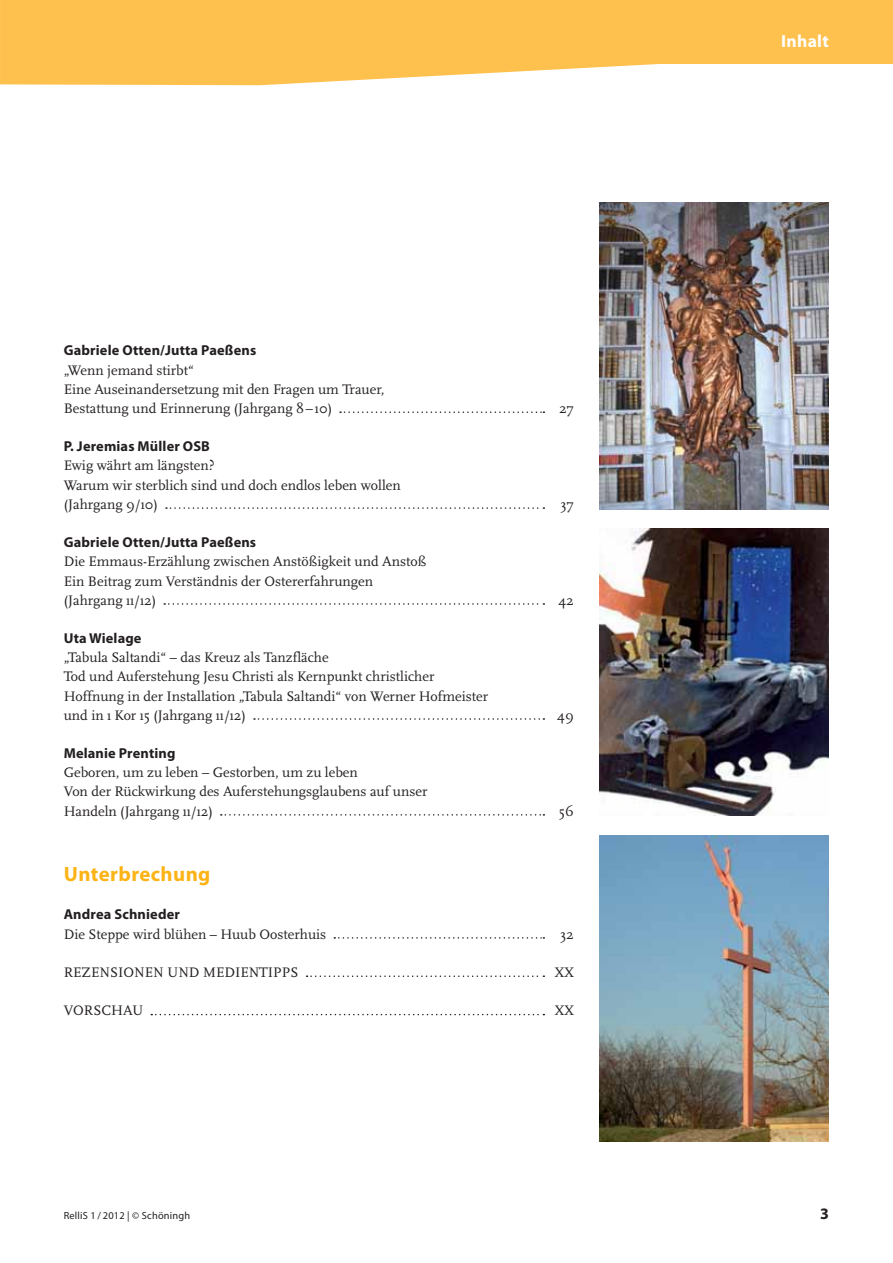
<style>
.page{position:relative;width:893px;height:1263px;background:#fff}
.page>*{position:absolute;margin:0;border:0;box-sizing:border-box;transform-origin:0 0}
.t1{font:700 20.7px "Myriad Pro";letter-spacing:.02em;color:#fcb315}
.t2{font:700 17.55px "Myriad Pro";letter-spacing:.02em;color:#fff}
.t3{font:700 16.05px "Myriad Pro";color:#231f20}
.t4{font:14.4px/19.2px "Scala Pro";color:#231f20}
.t5{font:700 14.4px "Myriad Pro";letter-spacing:.01em;color:#231f20}
.t6{font:10.35px "Myriad Pro";letter-spacing:.02em;color:#231f20}
</style>
<div class="page">
<svg style="left:0;top:0;width:893px;height:85px;background:#fec862"></svg>
<svg style="left:340px;top:411px;width:204px;height:2px"></svg>
<svg style="left:166px;top:507px;width:378px;height:2px"></svg>
<svg style="left:164px;top:603px;width:380px;height:2px"></svg>
<svg style="left:254px;top:718px;width:290px;height:2px"></svg>
<svg style="left:221px;top:814px;width:323px;height:2px"></svg>
<svg style="left:334px;top:937px;width:210px;height:2px"></svg>
<svg style="left:307px;top:976px;width:237px;height:1px"></svg>
<svg style="left:151px;top:1014px;width:393px;height:1px"></svg>
<img style="left:599px;top:202px;width:230px;height:307px">
<img style="left:599px;top:528px;width:230px;height:288px">
<img style="left:599px;top:835px;width:230px;height:306px">
<p class="t5" style="left:64px;top:345px;width:194px">Gabriele Otten/Jutta Paeßens</p>
<p class="t4" style="left:64px;top:361px;width:322px">„Wenn jemand stirbt“<br>Eine Auseinandersetzung mit den Fragen um Trauer,<br>Bestattung und Erinnerung (Jahrgang 8 – 10)</p>
<p class="t5" style="left:64px;top:441px;width:148px">P. Jeremias Müller OSB</p>
<p class="t4" style="left:64px;top:457px;width:338px">Ewig währt am längsten?<br>Warum wir sterblich sind und doch endlos leben wollen (Jahrgang 9/10)</p>
<p class="t5" style="left:64px;top:537px;width:194px">Gabriele Otten/Jutta Paeßens</p>
<p class="t4" style="left:64px;top:553px;width:364px">Die Emmaus-Erzählung zwischen Anstößigkeit und Anstoß<br>Ein Beitrag zum Verständnis der Ostererfahrungen (Jahrgang 11/12)</p>
<p class="t5" style="left:64px;top:633px;width:79px">Uta Wielage</p>
<p class="t4" style="left:64px;top:649px;width:426px">„Tabula Saltandi“ – das Kreuz als Tanzfläche<br>Tod und Auferstehung Jesu Christi als Kernpunkt christlicher Hoffnung in der Installation „Tabula Saltandi“ von Werner Hofmeister und in 1 Kor 15 (Jahrgang 11/12)</p>
<p class="t5" style="left:64px;top:748px;width:113px">Melanie Prenting</p>
<p class="t4" style="left:64px;top:764px;width:365px">Geboren, um zu leben – Gestorben, um zu leben<br>Von der Rückwirkung des Auferstehungsglaubens auf unser<br>Handeln (Jahrgang 11/12)</p>
<p class="t4" style="left:559px;top:400px;width:16px">27</p>
<p class="t4" style="left:561px;top:496px;width:15px">37</p>
<p class="t4" style="left:558px;top:591px;width:17px">42</p>
<p class="t4" style="left:557px;top:706px;width:18px">49</p>
<p class="t4" style="left:559px;top:802px;width:16px">56</p>
<h1 class="t1" style="left:64px;top:866px;width:148px">Unterbrechung</h1>
<p class="t5" style="left:64px;top:909px;width:118px">Andrea Schnieder</p>
<p class="t4" style="left:64px;top:925px;width:264px">Die Steppe wird blühen – Huub Oosterhuis</p>
<p class="t4" style="left:560px;top:925px;width:15px">32</p>
<p class="t4" style="left:64px;top:964px;width:236px">REZENSIONEN UND MEDIENTIPPS</p>
<p class="t4" style="left:555px;top:964px;width:20px">XX</p>
<p class="t4" style="left:64px;top:1002px;width:81px">VORSCHAU</p>
<p class="t4" style="left:555px;top:1002px;width:20px">XX</p>
<p class="t2" style="left:781px;top:34px;width:49px">Inhalt</p>
<p class="t6" style="left:64px;top:1209px;width:128px">RelliS 1 / 2012 | © Schöningh</p>
<p class="t3" style="left:820px;top:1207px;width:10px">3</p>
</div>
